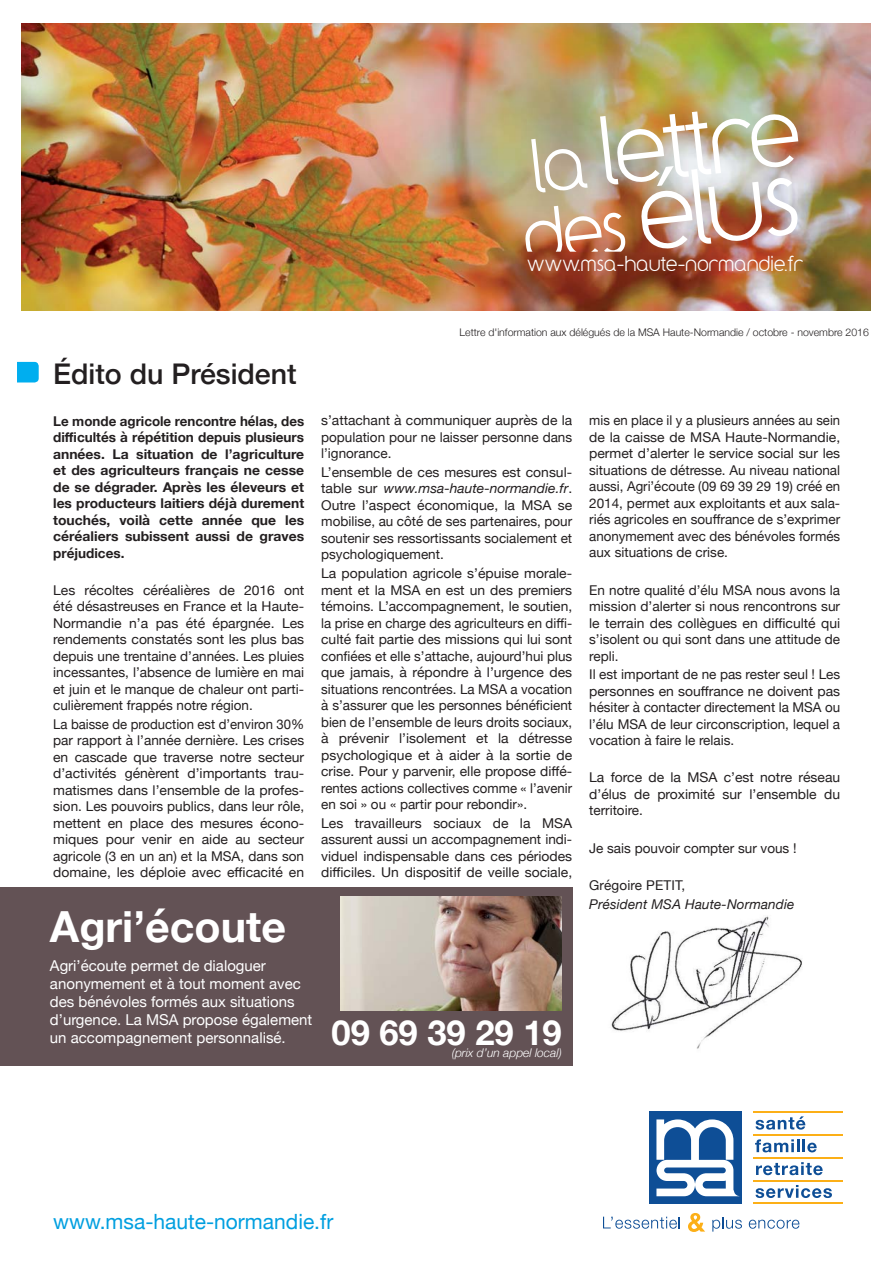
<style>
.page{position:relative;width:893px;height:1263px;background:#fff}
.page>*{position:absolute;margin:0;border:0;box-sizing:border-box;transform-origin:0 0}
.t1{font:700 42.9px "Helvetica Neue";color:#fff}
.t2{font:700 34.5px "Helvetica Neue";color:#fff}
.t3{font:500 28.5px "Helvetica Neue";color:#231f20}
.t4{font:21px "Helvetica Neue";color:#009fe0}
.t5{font:18px "Y2 K Neophyte";letter-spacing:.02em;color:#fff}
.t6{font:15px/18px "Helvetica Neue";color:#fff}
.t7{font:13.5px/16.5px "Helvetica Neue";color:#231f20;text-align:justify}
.t8{font:700 13.5px/16.5px "Helvetica Neue";color:#231f20;text-align:justify}
.t9{font:italic 13.5px "Helvetica Neue";letter-spacing:.01em;color:#231f20}
.t10{font:italic 300 12px "Helvetica Neue";color:#fff}
.t11{font:300 10.5px "Helvetica Neue";color:#231f20}
.s1{font-style:italic}
</style>
<div class="page">
<img style="left:611px;top:916px;width:191px;height:133px">
<img style="left:21px;top:23px;width:849px;height:288px">
<svg style="left:17px;top:362px;width:22px;height:21px"></svg>
<svg style="left:755px;top:1116px;width:50px;height:14px"></svg>
<svg style="left:755px;top:1139px;width:61px;height:13px"></svg>
<svg style="left:756px;top:1162px;width:66px;height:13px"></svg>
<svg style="left:755px;top:1185px;width:77px;height:13px"></svg>
<hr style="left:753px;top:1112px;width:89px;height:1px;background:#fcaf17">
<hr style="left:753px;top:1134px;width:89px;height:2px;background:#fcaf17">
<hr style="left:753px;top:1157px;width:89px;height:1px;background:#fcaf17">
<hr style="left:753px;top:1180px;width:89px;height:1px;background:#fcaf17">
<hr style="left:753px;top:1203px;width:89px;height:1px;background:#fcaf17">
<div style="left:648px;top:1112px;width:93px;height:92px;background:#0e4e96"></div>
<svg style="left:656px;top:1119px;width:83px;height:77px"></svg>
<svg style="left:603px;top:1217px;width:77px;height:12px"></svg>
<svg style="left:688px;top:1213px;width:17px;height:19px"></svg>
<svg style="left:712px;top:1217px;width:30px;height:15px"></svg>
<svg style="left:748px;top:1220px;width:51px;height:9px"></svg>
<img style="left:525px;top:111px;width:273px;height:141px">
<div style="left:0;top:888px;width:572px;height:178px;background:#635255"></div>
<img style="left:340px;top:896px;width:221px;height:115px">
<h3 class="t5" style="left:527px;top:251px;width:277px">www.msa-haute-normandie.fr</h3>
<h3 class="t3" style="left:53px;top:356px;width:245px">Édito du Président</h3>
<p class="t11" style="left:459px;top:326px;width:411px">Lettre d'information aux délégués de la MSA Haute-Normandie / octobre - novembre 2016</p>
<p class="t8" style="left:53px;top:412px;width:252px">Le monde agricole rencontre hélas, des difficultés à répétition depuis plusieurs années. La situation de l’agriculture et des agriculteurs français ne cesse de se dégrader. Après les éleveurs et les producteurs laitiers déjà durement touchés, voilà cette année que les céréaliers subissent aussi de graves préjudices.</p>
<p class="t7" style="left:53px;top:582px;width:252px">Les récoltes céréalières de 2016 ont été désastreuses en France et la Haute-Normandie n’a pas été épargnée. Les rendements constatés sont les plus bas depuis une trentaine d’années. Les pluies incessantes, l’absence de lumière en mai et juin et le manque de chaleur ont parti&shy;culièrement frappés notre région.</p>
<p class="t7" style="left:53px;top:716px;width:252px">La baisse de production est d’environ 30% par rapport à l’année dernière. Les crises en cascade que traverse notre secteur d’activités génèrent d’importants trau&shy;matismes dans l’ensemble de la profes&shy;sion. Les pouvoirs publics, dans leur rôle, mettent en place des mesures écono&shy;miques pour venir en aide au secteur agricole (3 en un an) et la MSA, dans son domaine, les déploie avec efficacité en</p>
<p class="t7" style="left:321px;top:412px;width:252px">s’attachant à communiquer auprès de la population pour ne laisser personne dans l’ignorance.</p>
<p class="t7" style="left:321px;top:464px;width:252px">L’ensemble de ces mesures est consul&shy;table sur <span class="s1">www.msa-haute-normandie.fr</span>.<br>Outre l’aspect économique, la MSA se mobilise, au côté de ses partenaires, pour soutenir ses ressortissants socialement et psychologiquement.</p>
<p class="t7" style="left:321px;top:565px;width:252px">La population agricole s’épuise morale&shy;ment et la MSA en est un des premiers témoins. L’accompagnement, le soutien, la prise en charge des agriculteurs en diffi&shy;culté fait partie des missions qui lui sont confiées et elle s’attache, aujourd’hui plus que jamais, à répondre à l’urgence des situations rencontrées. La MSA a vocation à s’assurer que les personnes bénéficient bien de l’ensemble de leurs droits sociaux, à prévenir l’isolement et la détresse psychologique et à aider à la sortie de crise. Pour y parvenir, elle propose diffé&shy;rentes actions collectives comme « l’avenir en soi » ou « partir pour rebondir».</p>
<p class="t7" style="left:321px;top:814px;width:252px">Les travailleurs sociaux de la MSA assurent aussi un accompagnement indi&shy;viduel indispensable dans ces périodes difficiles. Un dispositif de veille sociale,</p>
<h1 class="t1" style="left:50px;top:901px;width:237px">Agri’écoute</h1>
<p class="t6" style="left:50px;top:956px;width:264px">Agri’écoute permet de dialoguer anonymement et à tout moment avec des bénévoles formés aux situations d’urgence. La MSA propose également un accompagnement personnalisé.</p>
<h2 class="t2" style="left:331px;top:1012px;width:232px">09 69 39 29 19</h2>
<p class="t10" style="left:452px;top:1045px;width:111px">(prix d’un appel local)</p>
<p class="t7" style="left:589px;top:412px;width:252px">mis en place il y a plusieurs années au sein de la caisse de MSA Haute-Normandie, permet d’alerter le service social sur les situations de détresse. Au niveau national aussi, Agri’écoute (09 69 39 29 19) créé en 2014, permet aux exploitants et aux sala&shy;riés agricoles en souffrance de s’exprimer anonymement avec des bénévoles formés aux situations de crise.</p>
<p class="t7" style="left:589px;top:581px;width:252px">En notre qualité d’élu MSA nous avons la mission d’alerter si nous rencontrons sur le terrain des collègues en difficulté qui s’isolent ou qui sont dans une attitude de repli.</p>
<p class="t7" style="left:589px;top:666px;width:252px">Il est important de ne pas rester seul ! Les personnes en souffrance ne doivent pas hésiter à contacter directement la MSA ou l’élu MSA de leur circonscription, lequel a vocation à faire le relais.</p>
<p class="t7" style="left:589px;top:769px;width:252px">La force de la MSA c’est notre réseau d’élus de proximité sur l’ensemble du territoire.</p>
<p class="t7" style="left:589px;top:839px;width:209px">Je sais pouvoir compter sur vous !</p>
<p class="t7" style="left:589px;top:877px;width:97px">Grégoire PETIT,</p>
<p class="t9" style="left:589px;top:896px;width:207px">Président MSA Haute-Normandie</p>
<h3 class="t4" style="left:53px;top:1209px;width:282px">www.msa-haute-normandie.fr</h3>
</div>
